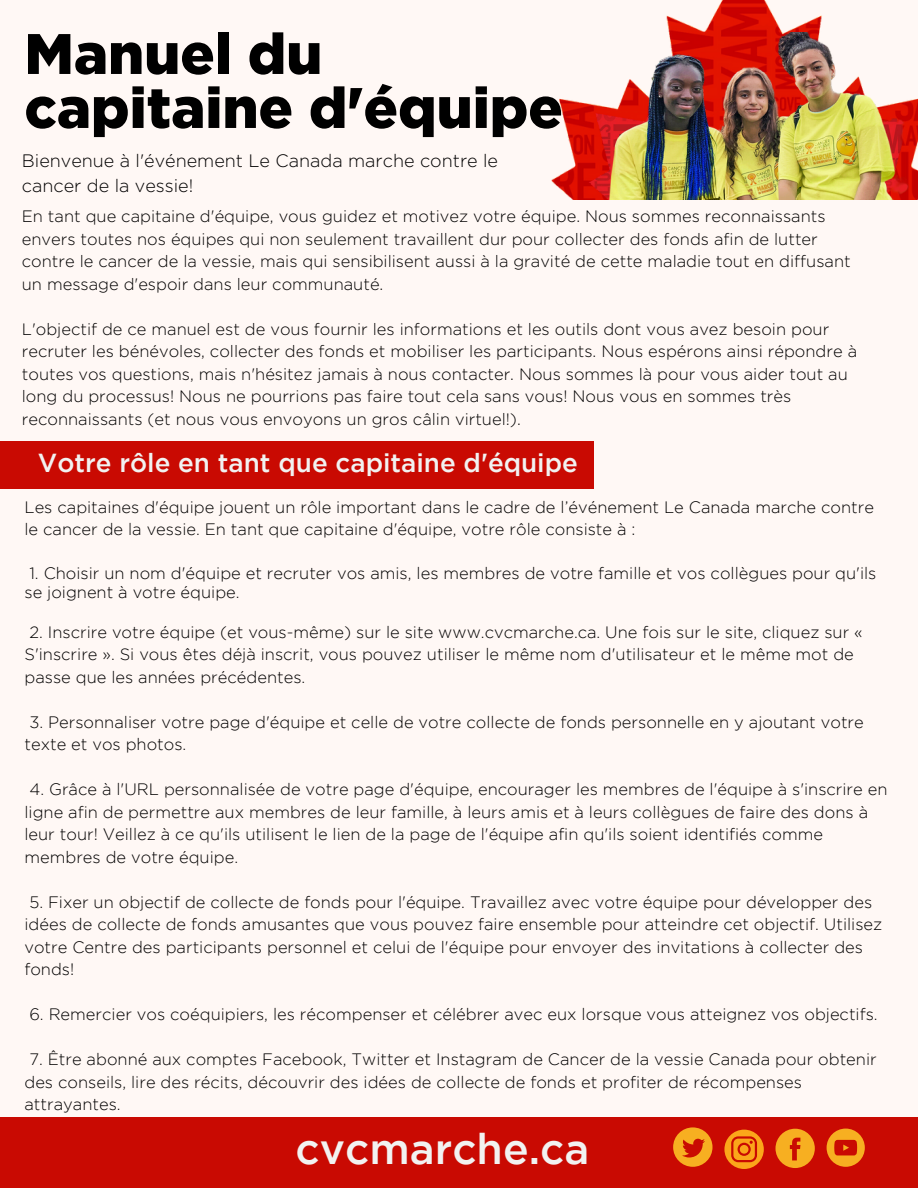
<style>
.page{position:relative;width:918px;height:1188px;background:#fff8f5}
.page>*{position:absolute;margin:0;border:0;box-sizing:border-box;transform-origin:0 0}
.t1{font:900 57px/54px "Gotham";color:#000}
.t2{font:500 42.6px "Gotham";color:#f2f2f1}
.t3{font:500 25.95px "Gotham";color:#f2f2f1}
.t4{font:300 18px/24.8px "Gotham";color:#000}
.t5{font:300 16.5px/22.5px "Gotham";color:#000}
</style>
<div class="page">
<img style="left:551px;top:0;width:271px;height:198px">
<img style="left:571px;top:32px;width:347px;height:168px">
<div style="left:0;top:441px;width:594px;height:47px;background:#c90a02"></div>
<div style="left:0;top:1117px;width:918px;height:71px;background:#c90a02"></div>
<svg style="left:673px;top:1127px;width:40px;height:40px"></svg>
<svg style="left:724px;top:1130px;width:40px;height:39px"></svg>
<svg style="left:776px;top:1129px;width:39px;height:39px"></svg>
<svg style="left:827px;top:1129px;width:38px;height:38px"></svg>
<h1 class="t1" style="left:24px;top:25px;width:540px">Manuel du capitaine d'équipe</h1>
<p class="t4" style="left:22px;top:149px;width:478px">Bienvenue à l'événement Le Canada marche contre le cancer de la vessie!</p>
<p class="t5" style="left:22px;top:205px;width:830px">En tant que capitaine d'équipe, vous guidez et motivez votre équipe. Nous sommes reconnaissants envers toutes nos équipes qui non seulement travaillent dur pour collecter des fonds afin de lutter contre le cancer de la vessie, mais qui sensibilisent aussi à la gravité de cette maladie tout en diffusant un message d'espoir dans leur communauté.</p>
<p class="t5" style="left:22px;top:317px;width:837px">L'objectif de ce manuel est de vous fournir les informations et les outils dont vous avez besoin pour recruter les bénévoles, collecter des fonds et mobiliser les participants. Nous espérons ainsi répondre à toutes vos questions, mais n'hésitez jamais à nous contacter. Nous sommes là pour vous aider tout au long du processus! Nous ne pourrions pas faire tout cela sans vous! Nous vous en sommes très reconnaissants (et nous vous envoyons un gros câlin virtuel!).</p>
<h3 class="t3" style="left:38px;top:453px;width:542px">Votre rôle en tant que capitaine d'équipe</h3>
<p class="t5" style="left:24px;top:497px;width:851px">Les capitaines d'équipe jouent un rôle important dans le cadre de l’événement Le Canada marche contre le cancer de la vessie. En tant que capitaine d'équipe, votre rôle consiste à :</p>
<p class="t5" style="left:24px;top:565px;width:854px;line-height:19.2px">1. Choisir un nom d'équipe et recruter vos amis, les membres de votre famille et vos collègues pour qu'ils se joignent à votre équipe.</p>
<p class="t5" style="left:24px;top:622px;width:840px">2. Inscrire votre équipe (et vous-même) sur le site www.cvcmarche.ca. Une fois sur le site, cliquez sur «<br>S'inscrire ». Si vous êtes déjà inscrit, vous pouvez utiliser le même nom d'utilisateur et le même mot de passe que les années précédentes.</p>
<p class="t5" style="left:24px;top:712px;width:841px">3. Personnaliser votre page d'équipe et celle de votre collecte de fonds personnelle en y ajoutant votre texte et vos photos.</p>
<p class="t5" style="left:24px;top:779px;width:865px">4. Grâce à l'URL personnalisée de votre page d'équipe, encourager les membres de l'équipe à s'inscrire en ligne afin de permettre aux membres de leur famille, à leurs amis et à leurs collègues de faire des dons à leur tour! Veillez à ce qu'ils utilisent le lien de la page de l'équipe afin qu'ils soient identifiés comme membres de votre équipe.</p>
<p class="t5" style="left:24px;top:892px;width:859px">5. Fixer un objectif de collecte de fonds pour l'équipe. Travaillez avec votre équipe pour développer des idées de collecte de fonds amusantes que vous pouvez faire ensemble pour atteindre cet objectif. Utilisez votre Centre des participants personnel et celui de l'équipe pour envoyer des invitations à collecter des fonds!</p>
<p class="t5" style="left:29px;top:1004px;width:850px">6. Remercier vos coéquipiers, les récompenser et célébrer avec eux lorsque vous atteignez vos objectifs.</p>
<p class="t5" style="left:24px;top:1049px;width:854px">7. Être abonné aux comptes Facebook, Twitter et Instagram de Cancer de la vessie Canada pour obtenir des conseils, lire des récits, découvrir des idées de collecte de fonds et profiter de récompenses attrayantes.</p>
<h2 class="t2" style="left:295px;top:1133px;width:295px">cvcmarche.ca</h2>
</div>
